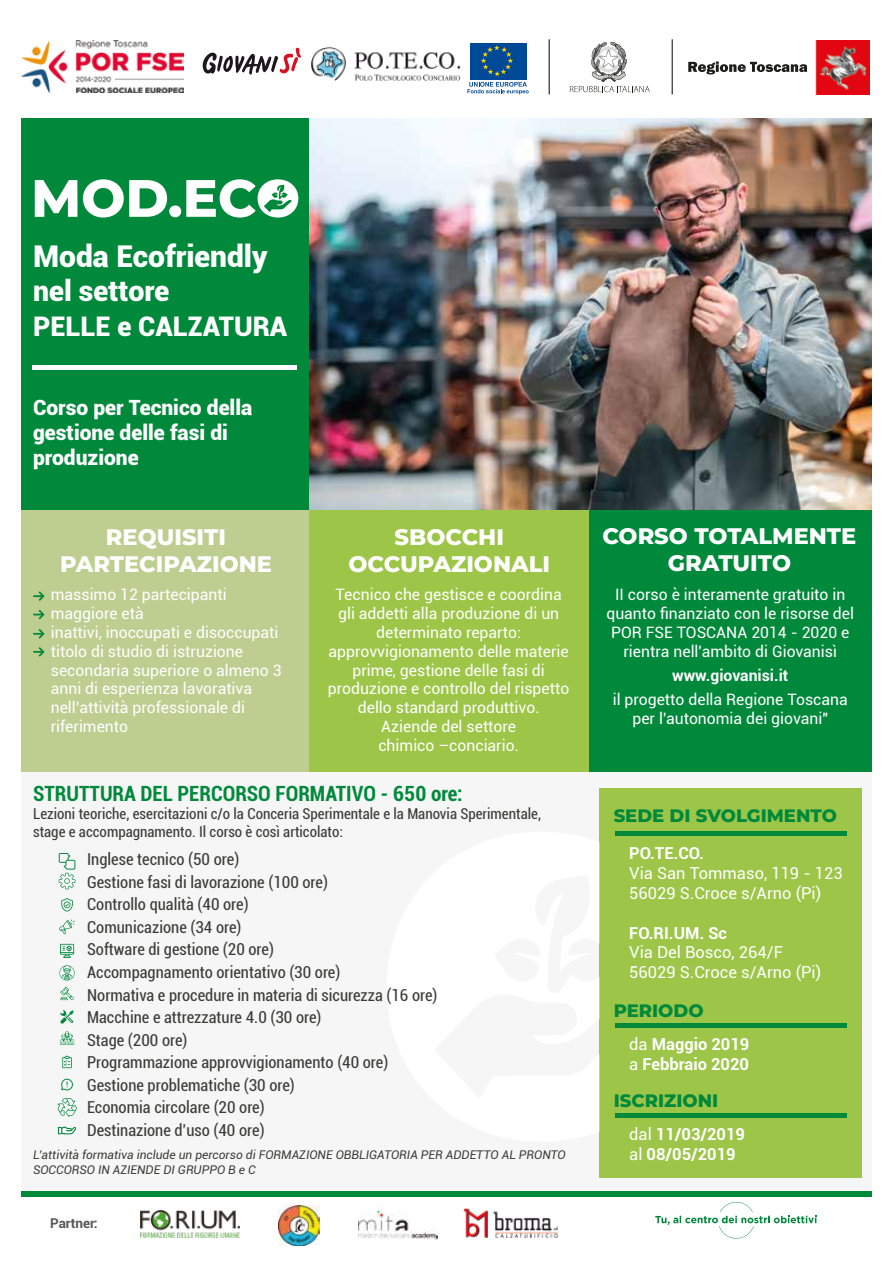
<style>
.page{position:relative;width:893px;height:1263px;background:#fff}
.page>*{position:absolute;margin:0;border:0;box-sizing:border-box;transform-origin:0 0}
.t1{font:900 30px "Roboto";color:#fff}
.t2{font:900 28.5px "Roboto";color:#fff}
.t3{font:900 27px "Roboto";color:#fff}
.t4{font:800 22.5px/27px "Montserrat";color:#fff;text-align:center}
.t5{font:900 21px/25.2px "Roboto";color:#fff}
.t6{font:700 condensed 21px "Roboto";color:#00893b}
.t7{font:800 18px "Montserrat";color:#00893b}
.t8{font:condensed 16.5px/22.5px "Roboto";color:#3c3c3b}
.t9{font:16.5px/19.8px "Roboto";color:#fff}
.t10{font:700 16.5px/19.8px "Roboto";color:#fff}
.t11{font:15.75px/18.9px "Roboto";color:#fff;text-align:center}
.t12{font:700 15.75px "Roboto";color:#fff}
.t13{font:condensed 15px/18px "Roboto";color:#3c3c3b}
.t14{font:700 13.5px "Roboto";color:#575756}
.t15{font:italic 12px/14.4px "Roboto";color:#3c3c3b}
.s1{font-weight:400}
</style>
<div class="page">
<img style="left:309px;top:118px;width:563px;height:392px">
<div style="left:21px;top:771px;width:851px;height:420px;background:#f6f6f6"></div>
<div style="left:588px;top:510px;width:284px;height:261px;background:#00893b"></div>
<div style="left:309px;top:510px;width:279px;height:261px;background:#9dc648"></div>
<div style="left:21px;top:510px;width:288px;height:261px;background:#bece91"></div>
<div style="left:599px;top:788px;width:263px;height:390px;background:#9dc648"></div>
<div style="left:21px;top:118px;width:288px;height:392px;background:#00893b"></div>
<svg style="left:57px;top:1098px;width:20px;height:19px"></svg>
<hr style="left:33px;top:366px;width:264px;height:4px;background:#fff">
<svg style="left:33px;top:610px;width:11px;height:9px"></svg>
<svg style="left:33px;top:591px;width:11px;height:10px"></svg>
<svg style="left:33px;top:629px;width:11px;height:9px"></svg>
<svg style="left:33px;top:647px;width:11px;height:10px"></svg>
<div style="left:615px;top:831px;width:231px;height:5px;background:#00893b"></div>
<hr style="left:615px;top:1023px;width:231px;height:4px;background:#00893b">
<hr style="left:615px;top:1113px;width:231px;height:4px;background:#00893b">
<div style="left:21px;top:1191px;width:851px;height:6px;background:#00893b"></div>
<svg style="left:59px;top:853px;width:16px;height:36px"></svg>
<svg style="left:61px;top:898px;width:12px;height:14px"></svg>
<svg style="left:59px;top:919px;width:16px;height:15px"></svg>
<svg style="left:60px;top:944px;width:14px;height:14px"></svg>
<svg style="left:59px;top:965px;width:16px;height:15px"></svg>
<svg style="left:60px;top:987px;width:14px;height:13px"></svg>
<svg style="left:60px;top:1010px;width:14px;height:14px"></svg>
<svg style="left:60px;top:1031px;width:14px;height:13px"></svg>
<svg style="left:62px;top:1055px;width:10px;height:13px"></svg>
<svg style="left:61px;top:1078px;width:12px;height:12px"></svg>
<svg style="left:58px;top:1127px;width:18px;height:7px"></svg>
<svg style="left:35px;top:180px;width:42px;height:37px"></svg>
<svg style="left:83px;top:179px;width:84px;height:39px"></svg>
<div style="left:169px;top:205px;width:12px;height:12px;background:#fff;border-radius:50%"></div>
<svg style="left:186px;top:179px;width:70px;height:39px"></svg>
<div style="left:258px;top:179px;width:40px;height:39px;background:#fff;border-radius:50%"></div>
<svg style="left:264px;top:185px;width:28px;height:27px"></svg>
<img style="left:312px;top:47px;width:147px;height:33px">
<svg style="left:655px;top:1202px;width:161px;height:36px"></svg>
<img style="left:278px;top:1205px;width:41px;height:40px">
<hr style="left:549px;top:39px;width:1px;height:55px;background:#1d1d1b">
<hr style="left:672px;top:39px;width:1px;height:55px;background:#1d1d1b">
<img style="left:21px;top:41px;width:163px;height:52px">
<svg style="left:203px;top:48px;width:98px;height:27px"></svg>
<svg style="left:467px;top:82px;width:62px;height:12px"></svg>
<div style="left:470px;top:43px;width:56px;height:37px;background:#004996"></div>
<svg style="left:481px;top:45px;width:32px;height:31px"></svg>
<svg style="left:570px;top:42px;width:80px;height:50px"></svg>
<svg style="left:688px;top:62px;width:119px;height:12px"></svg>
<img style="left:815px;top:40px;width:54px;height:54px">
<img style="left:141px;top:1210px;width:98px;height:28px">
<img style="left:358px;top:1208px;width:79px;height:32px">
<img style="left:463px;top:1209px;width:95px;height:29px">
<h1 class="t1" style="left:33px;top:235px;width:236px">Moda Ecofriendly</h1>
<h2 class="t2" style="left:33px;top:271px;width:138px">nel settore</h2>
<h3 class="t3" style="left:33px;top:307px;width:256px">PELLE e CALZATURA</h3>
<h3 class="t5" style="left:33px;top:394px;width:221px">Corso per Tecnico della gestione delle fasi di produzione</h3>
<h3 class="t4" style="left:60px;top:522px;width:213px">REQUISITI<br>PARTECIPAZIONE</h3>
<p class="t11" style="left:51px;top:584px;width:232px;text-align:left">massimo 12 partecipanti maggiore età<br>inattivi, inoccupati e disoccupati titolo di studio di istruzione secondaria superiore o almeno 3 anni di esperienza lavorativa nell’attività professionale di riferimento</p>
<h3 class="t4" style="left:348px;top:522px;width:203px">SBOCCHI<br>OCCUPAZIONALI</h3>
<p class="t11" style="left:328px;top:584px;width:243px">Tecnico che gestisce e coordina gli addetti alla produzione di un determinato reparto: approvvigionamento delle materie prime, gestione delle fasi di produzione e controllo del rispetto dello standard produttivo.<br>Aziende del settore<br>chimico –conciario.</p>
<h3 class="t6" style="left:33px;top:778px;width:431px">STRUTTURA DEL PERCORSO FORMATIVO - 650 ore:</h3>
<p class="t13" style="left:33px;top:804px;width:509px">Lezioni teoriche, esercitazioni c/o la Conceria Sperimentale e la Manovia Sperimentale, stage e accompagnamento. Il corso è così articolato:</p>
<p class="t8" style="left:87px;top:848px;width:352px">Inglese tecnico (50 ore)<br>Gestione fasi di lavorazione (100 ore)<br>Controllo qualità (40 ore)<br>Comunicazione (34 ore)<br>Software di gestione (20 ore)<br>Accompagnamento orientativo (30 ore)<br>Normativa e procedure in materia di sicurezza (16 ore)<br>Macchine e attrezzature 4.0 (30 ore)<br>Stage (200 ore)<br>Programmazione approvvigionamento (40 ore)<br>Gestione problematiche (30 ore)<br>Economia circolare (20 ore)<br>Destinazione d’uso (40 ore)</p>
<p class="t15" style="left:33px;top:1147px;width:534px">L’attività formativa include un percorso di FORMAZIONE OBBLIGATORIA PER ADDETTO AL PRONTO<br>SOCCORSO IN AZIENDE DI GRUPPO B e C</p>
<p class="t14" style="left:50px;top:1213px;width:49px">Partner:</p>
<h3 class="t4" style="left:602px;top:522px;width:256px">CORSO TOTALMENTE<br>GRATUITO</h3>
<p class="t11" style="left:606px;top:584px;width:249px">II corso è interamente gratuito in quanto finanziato con le risorse del POR FSE TOSCANA 2014 - 2020 e rientra nell'ambito di Giovanisì</p>
<p class="t12" style="left:672px;top:664px;width:118px">www.giovanisi.it</p>
<p class="t11" style="left:613px;top:689px;width:237px">il progetto della Regione Toscana per l'autonomia dei giovani"</p>
<p class="t7" style="left:614px;top:802px;width:225px">SEDE DI SVOLGIMENTO</p>
<p class="t10" style="left:629px;top:843px;width:76px">PO.TE.CO.</p>
<p class="t9" style="left:629px;top:863px;width:215px">Via San Tommaso, 119 - 123<br>56029 S.Croce s/Arno (Pi)</p>
<p class="t10" style="left:629px;top:922px;width:99px">FO.RI.UM. Sc</p>
<p class="t9" style="left:629px;top:942px;width:194px">Via Del Bosco, 264/F<br>56029 S.Croce s/Arno (Pi)</p>
<p class="t7" style="left:614px;top:997px;width:91px">PERIODO</p>
<p class="t10" style="left:629px;top:1033px;width:122px"><span class="s1">da</span> Maggio 2019 <span class="s1">a</span> Febbraio 2020</p>
<p class="t7" style="left:614px;top:1087px;width:106px">ISCRIZIONI</p>
<p class="t10" style="left:629px;top:1123px;width:117px"><span class="s1">dal</span> 11/03/2019 <span class="s1">al</span> 08/05/2019</p>
</div>
